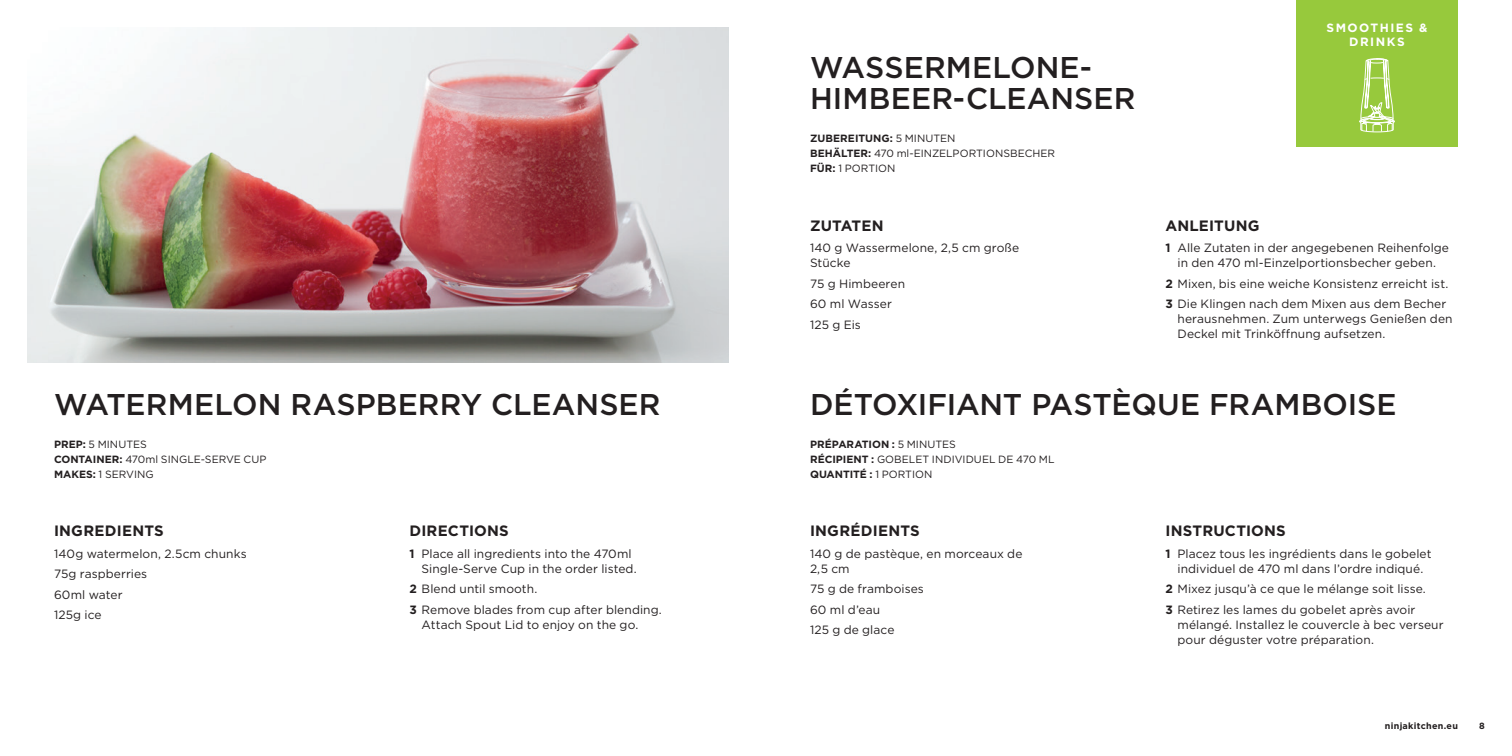
<style>
.page{position:relative;width:1512px;height:756px;background:#fff}
.page>*{position:absolute;margin:0;border:0;box-sizing:border-box;transform-origin:0 0}
.t1{font:500 30px/31.5px "Gotham";color:#231f20}
.t2{font:700 15px "Gotham";letter-spacing:.015em;color:#231f20}
.t3{font:12px/20.4px "Gotham";letter-spacing:.005em;color:#231f20}
.t4{font:700 12px/14.4px "Gotham";letter-spacing:.125em;color:#fff;text-align:center}
.t5{font:10.5px/15.3px "Gotham";letter-spacing:.005em;color:#231f20}
.t6{font:700 9px "Gotham";letter-spacing:.03em;color:#231f20}
.s1{font-weight:700}
</style>
<div class="page">
<div style="left:1296px;top:0;width:162px;height:147px;background:#97c93c"></div>
<svg style="left:1359px;top:58px;width:36px;height:75px"></svg>
<img style="left:27px;top:27px;width:702px;height:336px">
<h1 class="t1" style="left:810px;top:51px;width:327px">WASSERMELONE-<br>HIMBEER-CLEANSER</h1>
<p class="t5" style="left:810px;top:130px;width:247px"><span class="s1">ZUBEREITUNG:</span> 5 MINUTEN<br><span class="s1">BEHÄLTER:</span> 470 ml-EINZELPORTIONSBECHER<br><span class="s1">FÜR:</span> 1 PORTION</p>
<p class="t2" style="left:810px;top:215px;width:75px">ZUTATEN</p>
<p class="t3" style="left:810px;top:240px;width:211px;line-height:15px">140 g Wassermelone, 2,5 cm große<br>Stücke</p>
<p class="t3" style="left:810px;top:273px;width:97px">75 g Himbeeren<br>60 ml Wasser<br>125 g Eis</p>
<p class="t4" style="left:1327px;top:21px;width:102px">SMOOTHIES &amp;<br>DRINKS</p>
<p class="t2" style="left:1166px;top:215px;width:96px">ANLEITUNG</p>
<p class="t3" style="left:1166px;top:240px;width:285px;line-height:15px;text-align:center"><span class="s1">1</span> Alle Zutaten in der angegebenen Reihenfolge in den 470 ml-Einzelportionsbecher geben.</p>
<p class="t3" style="left:1166px;top:273px;width:284px"><span class="s1">2</span> Mixen, bis eine weiche Konsistenz erreicht ist.<br><span class="s1">3</span> Die Klingen nach dem Mixen aus dem Becher</p>
<p class="t3" style="left:1178px;top:311px;width:277px;line-height:15px">herausnehmen. Zum unterwegs Genießen den<br>Deckel mit Trinköffnung aufsetzen.</p>
<h1 class="t1" style="left:54px;top:388px;width:608px">WATERMELON RASPBERRY CLEANSER</h1>
<h1 class="t1" style="left:810px;top:388px;width:588px">DÉTOXIFIANT PASTÈQUE FRAMBOISE</h1>
<p class="t5" style="left:54px;top:436px;width:214px"><span class="s1">PREP:</span> 5 MINUTES<br><span class="s1">CONTAINER:</span> 470ml SINGLE-SERVE CUP<br><span class="s1">MAKES:</span> 1 SERVING</p>
<p class="t5" style="left:810px;top:436px;width:246px"><span class="s1">PRÉPARATION :</span> 5 MINUTES<br><span class="s1">RÉCIPIENT :</span> GOBELET INDIVIDUEL DE 470 ML<br><span class="s1">QUANTITÉ :</span> 1 PORTION</p>
<p class="t2" style="left:54px;top:521px;width:111px">INGREDIENTS</p>
<p class="t3" style="left:54px;top:543px;width:194px">140g watermelon, 2.5cm chunks<br>75g raspberries<br>60ml water<br>125g ice</p>
<p class="t2" style="left:410px;top:521px;width:101px">DIRECTIONS</p>
<p class="t3" style="left:422px;top:546px;width:217px;line-height:15px;text-indent:-12px"><span class="s1">1</span> Place all ingredients into the 470ml<br>Single-Serve Cup in the order listed.</p>
<p class="t3" style="left:410px;top:579px;width:254px"><span class="s1">2</span> Blend until smooth.<br><span class="s1">3</span> Remove blades from cup after blending.</p>
<p class="t3" style="left:422px;top:614px;width:218px">Attach Spout Lid to enjoy on the go.</p>
<p class="t2" style="left:810px;top:521px;width:111px">INGRÉDIENTS</p>
<p class="t3" style="left:810px;top:546px;width:214px;line-height:15px">140 g de pastèque, en morceaux de<br>2,5 cm</p>
<p class="t3" style="left:810px;top:579px;width:115px">75 g de framboises<br>60 ml d’eau<br>125 g de glace</p>
<p class="t2" style="left:1166px;top:521px;width:122px">INSTRUCTIONS</p>
<p class="t3" style="left:1166px;top:546px;width:268px;line-height:15px;text-align:center"><span class="s1">1</span> Placez tous les ingrédients dans le gobelet individuel de 470 ml dans l’ordre indiqué.</p>
<p class="t3" style="left:1166px;top:579px;width:262px"><span class="s1">2</span> Mixez jusqu’à ce que le mélange soit lisse.<br><span class="s1">3</span> Retirez les lames du gobelet après avoir</p>
<p class="t3" style="left:1178px;top:617px;width:268px;line-height:15px">mélangé. Installez le couvercle à bec verseur pour déguster votre préparation.</p>
<p class="t6" style="left:1385px;top:720px;width:75px">ninjakitchen.eu</p>
<p class="t6" style="left:1479px;top:720px;width:7px">8</p>
</div>
